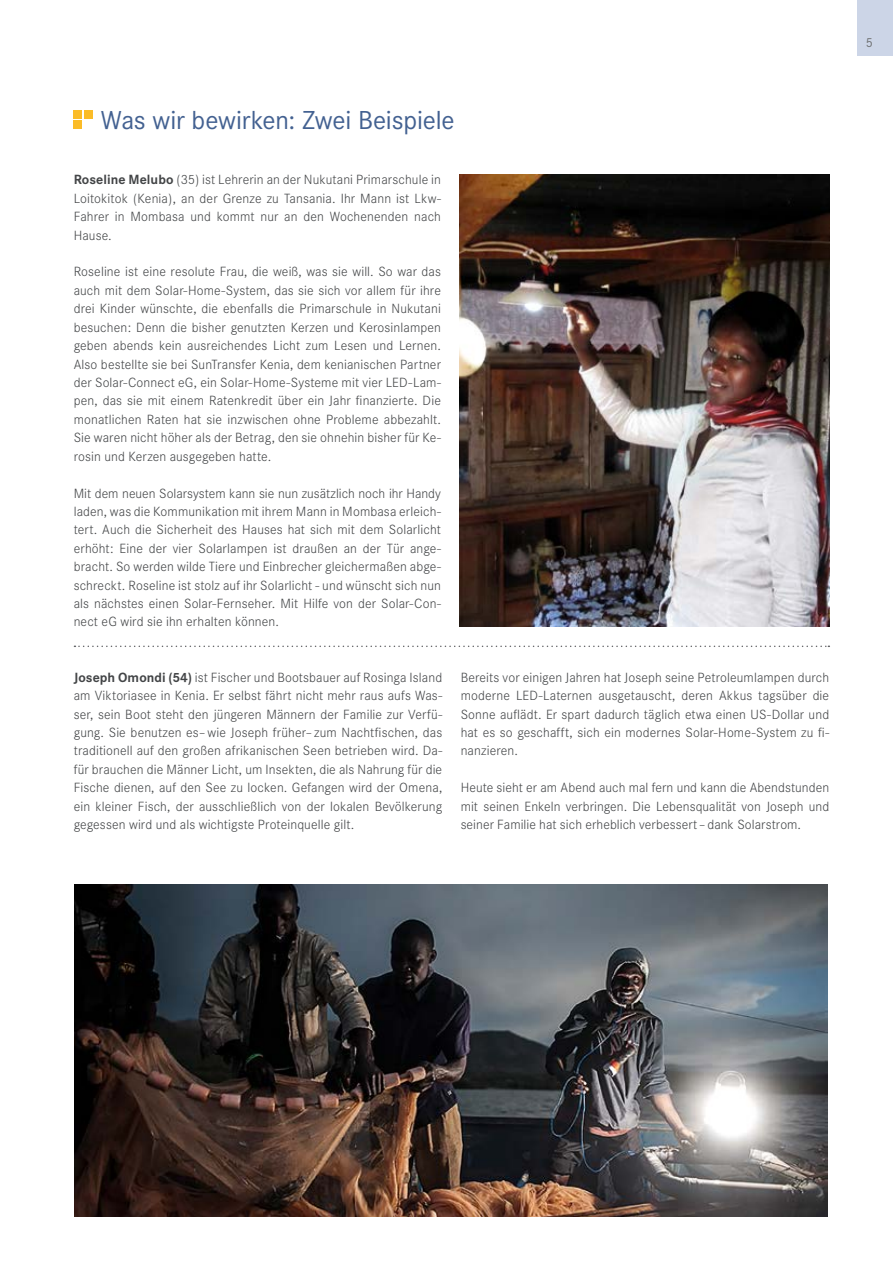
<style>
.page{position:relative;width:893px;height:1263px;background:#fff}
.page>*{position:absolute;margin:0;border:0;box-sizing:border-box;transform-origin:0 0}
.innenüberschrift{font:27px "Corporate S";letter-spacing:-.005em;color:#436191}
.bodycopy{font:300 13.8px/18.5px "Corporate STCE";letter-spacing:.01em;color:#434547;text-align:justify}
.t1{font:13.5px "Corporate S";color:#6e7071}
.s1{font-family:"Corporate S";font-weight:700}
</style>
<div class="page">
<div style="left:857px;top:0;width:36px;height:55px;background:#ccd5e7"></div>
<div style="left:84px;top:111px;width:8px;height:8px;background:#fbbc28"></div>
<div style="left:74px;top:111px;width:8px;height:8px;background:#fbbc28"></div>
<div style="left:74px;top:120px;width:8px;height:9px;background:#fbbc28"></div>
<img style="left:74px;top:884px;width:754px;height:332px">
<svg style="left:74px;top:645px;width:755px;height:2px"></svg>
<img style="left:459px;top:174px;width:370px;height:452px">
<p class="innenüberschrift" style="left:101px;top:105px;width:355px">Was wir bewirken: Zwei Beispiele</p>
<p class="bodycopy" style="left:74px;top:171px;width:369px"><span class="s1">Roseline Melubo</span> (35) ist Lehrerin an der Nukutani Primarschule in Loitokitok (Kenia), an der Grenze zu Tansania. Ihr Mann ist Lkw-Fahrer in Mombasa und kommt nur an den Wochenenden nach Hause.</p>
<p class="bodycopy" style="left:74px;top:263px;width:369px">Roseline ist eine resolute Frau, die weiß, was sie will. So war das auch mit dem Solar-Home-System, das sie sich vor allem für ihre drei Kinder wünschte, die ebenfalls die Primarschule in Nukutani besuchen: Denn die bisher genutzten Kerzen und Kerosinlampen geben abends kein ausreichendes Licht zum Lesen und Lernen.<br>Also bestellte sie bei SunTransfer Kenia, dem kenianischen Partner der Solar-Connect eG, ein Solar-Home-Systeme mit vier LED-Lam&shy;pen, das sie mit einem Ratenkredit über ein Jahr finanzierte. Die monatlichen Raten hat sie inzwischen ohne Probleme abbezahlt.<br>Sie waren nicht höher als der Betrag, den sie ohnehin bisher für Ke&shy;rosin und Kerzen ausgegeben hatte.</p>
<p class="bodycopy" style="left:74px;top:484px;width:369px">Mit dem neuen Solarsystem kann sie nun zusätzlich noch ihr Handy laden, was die Kommunikation mit ihrem Mann in Mombasa erleich&shy;tert. Auch die Sicherheit des Hauses hat sich mit dem Solarlicht erhöht: Eine der vier Solarlampen ist draußen an der Tür ange&shy;bracht. So werden wilde Tiere und Einbrecher gleichermaßen abge&shy;schreckt. Roseline ist stolz auf ihr Solarlicht - und wünscht sich nun als nächstes einen Solar-Fernseher. Mit Hilfe von der Solar-Con&shy;nect eG wird sie ihn erhalten können.</p>
<p class="bodycopy" style="left:74px;top:668px;width:370px"><span class="s1">Joseph Omondi (54)</span> ist Fischer und Bootsbauer auf Rosinga Island am Viktoriasee in Kenia. Er selbst fährt nicht mehr raus aufs Was&shy;ser, sein Boot steht den jüngeren Männern der Familie zur Verfü&shy;gung. Sie benutzen es–wie Joseph früher–zum Nachtfischen, das traditionell auf den großen afrikanischen Seen betrieben wird. Da&shy;für brauchen die Männer Licht, um Insekten, die als Nahrung für die Fische dienen, auf den See zu locken. Gefangen wird der Omena, ein kleiner Fisch, der ausschließlich von der lokalen Bevölkerung gegessen wird und als wichtigste Proteinquelle gilt.</p>
<p class="bodycopy" style="left:461px;top:668px;width:370px">Bereits vor einigen Jahren hat Joseph seine Petroleumlampen durch moderne LED-Laternen ausgetauscht, deren Akkus tagsüber die Sonne auflädt. Er spart dadurch täglich etwa einen US-Dollar und hat es so geschafft, sich ein modernes Solar-Home-System zu fi&shy;nanzieren.</p>
<p class="bodycopy" style="left:461px;top:779px;width:370px">Heute sieht er am Abend auch mal fern und kann die Abendstunden mit seinen Enkeln verbringen. Die Lebensqualität von Joseph und seiner Familie hat sich erheblich verbessert–dank Solarstrom.</p>
<p class="t1" style="left:866px;top:35px;width:9px">5</p>
</div>
